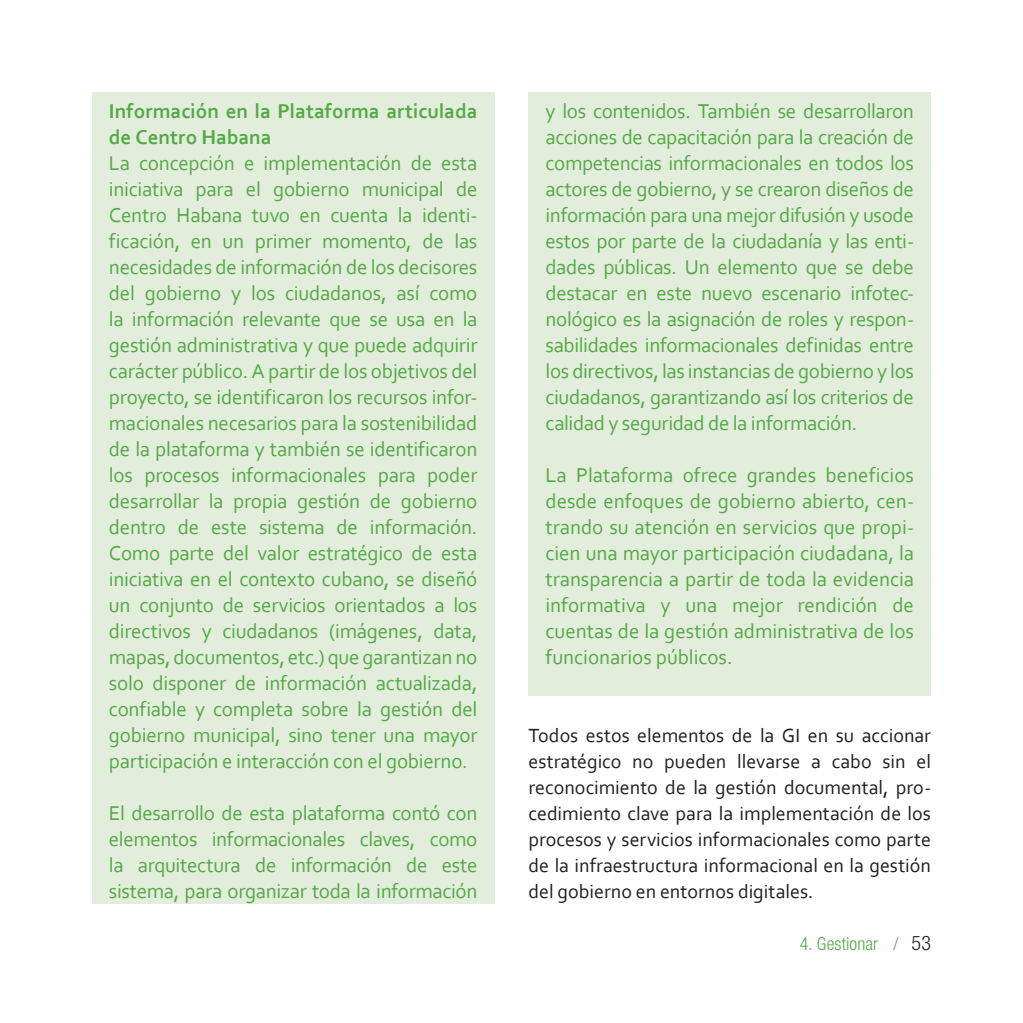
<style>
.page{position:relative;width:1023px;height:1023px;background:#fff}
.page>*{position:absolute;margin:0;border:0;box-sizing:border-box;transform-origin:0 0}
.t1{font:21px/26px "Corbel";letter-spacing:-.015em;color:#54aa46;text-align:justify}
.t2{font:700 21px/26px "Corbel";color:#54aa46}
.t3{font:20px/26px "Corbel";color:#231f20;text-align:justify}
.t4{font:300 condensed 18px "Helvetica Neue LT Std";letter-spacing:.005em;color:#54aa46}
.s1{font-size:20px;color:#231f20}
</style>
<div class="page">
<div style="left:92px;top:92px;width:402px;height:57px;background:#e3eddc"></div>
<div style="left:92px;top:144px;width:402px;height:629px;background:#e3eddc"></div>
<div style="left:92px;top:768px;width:402px;height:31px;background:#e3eddc"></div>
<div style="left:92px;top:794px;width:402px;height:109px;background:#e3eddc"></div>
<div style="left:528px;top:92px;width:403px;height:343px;background:#e3eddc"></div>
<div style="left:528px;top:430px;width:403px;height:31px;background:#e3eddc"></div>
<div style="left:528px;top:456px;width:403px;height:213px;background:#e3eddc"></div>
<div style="left:528px;top:664px;width:403px;height:31px;background:#e3eddc"></div>
<p class="t2" style="left:109px;top:97px;width:370px">Información en la Plataforma articulada de Centro Habana</p>
<p class="t1" style="left:109px;top:149px;width:370px">La concepción e implementación de esta iniciativa para el gobierno municipal de Centro Habana tuvo en cuenta la identi&shy;ficación, en un primer momento, de las necesidades de información de los decisores del gobierno y los ciudadanos, así como la información relevante que se usa en la gestión administrativa y que puede adquirir carácter público. A partir de los objetivos del proyecto, se identificaron los recursos infor&shy;macionales necesarios para la sostenibilidad de la plataforma y también se identificaron los procesos informacionales para poder desarrollar la propia gestión de gobierno dentro de este sistema de información.<br>Como parte del valor estratégico de esta iniciativa en el contexto cubano, se diseñó un conjunto de servicios orientados a los directivos y ciudadanos (imágenes, data, mapas, documentos, etc.) que garantizan no solo disponer de información actualizada, confiable y completa sobre la gestión del gobierno municipal, sino tener una mayor participación e interacción con el gobierno.</p>
<p class="t1" style="left:109px;top:799px;width:370px">El desarrollo de esta plataforma contó con elementos informacionales claves, como la arquitectura de información de este sistema, para organizar toda la información</p>
<p class="t1" style="left:545px;top:97px;width:370px">y los contenidos. También se desarrollaron acciones de capacitación para la creación de competencias informacionales en todos los actores de gobierno, y se crearon diseños de información para una mejor difusión y usode estos por parte de la ciudadanía y las enti&shy;dades públicas. Un elemento que se debe destacar en este nuevo escenario infotec&shy;nológico es la asignación de roles y respon&shy;sabilidades informacionales definidas entre los directivos, las instancias de gobierno y los ciudadanos, garantizando así los criterios de calidad y seguridad de la información.</p>
<p class="t1" style="left:545px;top:461px;width:370px">La Plataforma ofrece grandes beneficios desde enfoques de gobierno abierto, cen&shy;trando su atención en servicios que propi&shy;cien una mayor participación ciudadana, la transparencia a partir de toda la evidencia informativa y una mejor rendición de cuentas de la gestión administrativa de los funcionarios públicos.</p>
<p class="t3" style="left:528px;top:722px;width:404px">Todos estos elementos de la GI en su accionar estratégico no pueden llevarse a cabo sin el reconocimiento de la gestión documental, pro&shy;cedimiento clave para la implementación de los procesos y servicios informacionales como parte de la infraestructura informacional en la gestión del gobierno en entornos digitales.</p>
<p class="t4" style="left:800px;top:933px;width:133px">4. Gestionar / <span class="s1">53</span></p>
</div>
